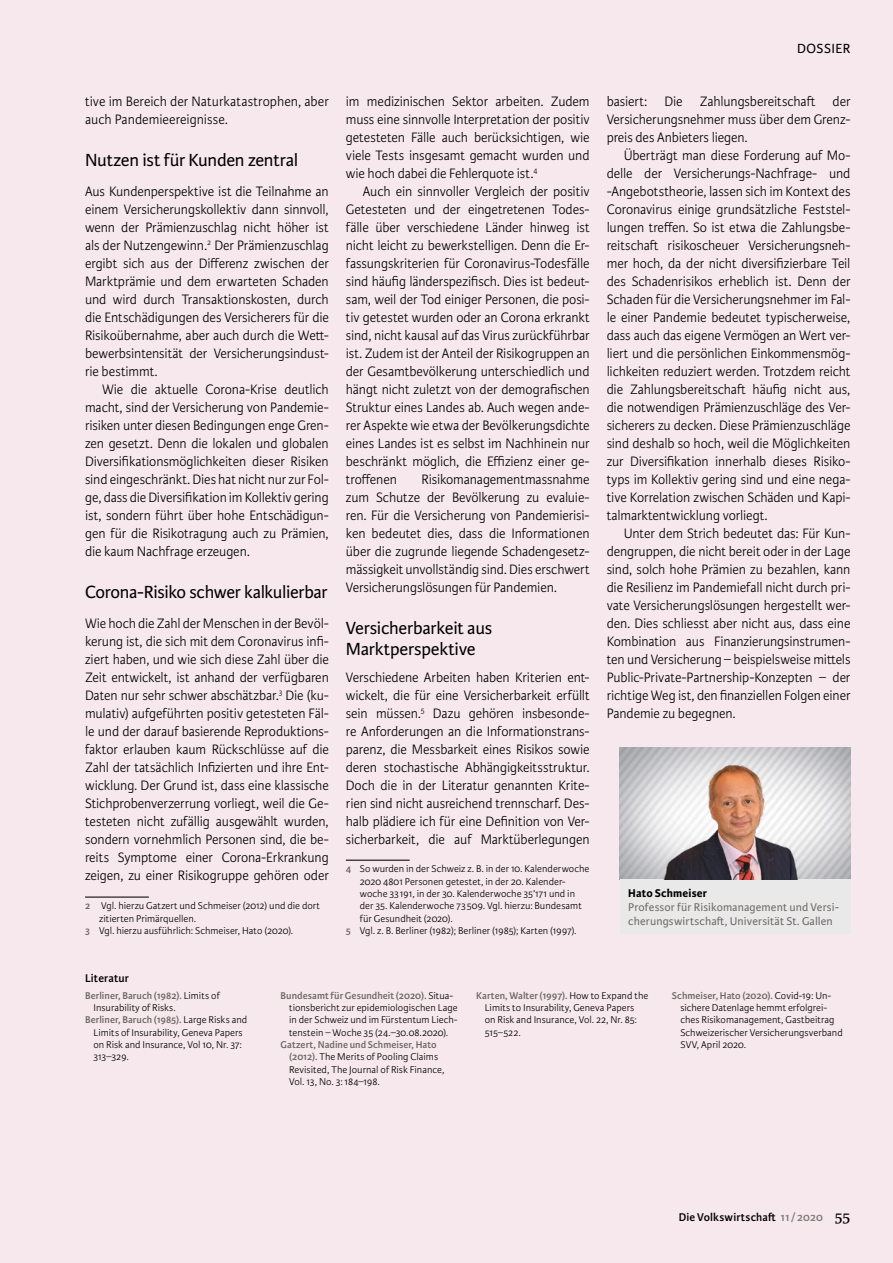
<style>
.page{position:relative;width:893px;height:1263px;background:#f6e8ed}
.page>*{position:absolute;margin:0;border:0;box-sizing:border-box;transform-origin:0 0}
.t1{font:18.75px/21px "Karmina Sans";letter-spacing:-.015em;color:#000}
.t2{font:300 14.55px/18px "Karmina Sans";letter-spacing:-.005em;color:#000;text-align:justify;scale:.96 1}
.t3{font:14.1px "Karmina Sans";letter-spacing:.03em;color:#000}
.t4{font:12px/14.4px "Karmina Sans";letter-spacing:.01em;color:#6d6966}
.t5{font:600 12px "Karmina Sans";letter-spacing:.01em;color:#000}
.t6{font:700 12px "Karmina Sans";letter-spacing:.015em;color:#000}
.t7{font:300 10.5px/12.3px "Karmina Sans";letter-spacing:.005em;color:#000}
.t8{font:600 10.5px "Karmina Sans";letter-spacing:.005em;color:#6d6966}
.s1{font-weight:600;color:#6d6966}
.s2{font-weight:300;color:#000}
.s3{color:#817e7b}
.s4{font-family:"Karmina";font-weight:400;font-size:16.5px}
</style>
<div class="page">
<hr style="left:85px;top:896px;width:64px;height:1px;background:#000">
<hr style="left:346px;top:860px;width:64px;height:1px;background:#000">
<img style="left:620px;top:747px;width:230px;height:132px">
<div style="left:620px;top:879px;width:230px;height:55px;background:#e9e9e9"></div>
<img style="left:626px;top:759px;width:222px;height:120px">
<p class="t2" style="left:85px;top:93px;width:255px">tive im Bereich der Naturkatastrophen, aber auch Pandemieereignisse.</p>
<p class="t1" style="left:85px;top:150px;width:215px">Nutzen ist für Kunden zentral</p>
<p class="t2" style="left:85px;top:183px;width:255px">Aus Kundenperspektive ist die Teilnahme an einem Versicherungskollektiv dann sinnvoll, wenn der Prämienzuschlag nicht höher ist als der Nutzengewinn.<sup>2</sup> Der Prämienzuschlag ergibt sich aus der Differenz zwischen der Marktprämie und dem erwarteten Schaden und wird durch Transaktionskosten, durch die Entschädigungen des Versicherers für die Risikoübernahme, aber auch durch die Wett&shy;bewerbsintensität der Versicherungsindust&shy;rie bestimmt.</p>
<p class="t2" style="left:85px;top:381px;width:255px;text-indent:17px">Wie die aktuelle Corona--Krise deutlich macht, sind der Versicherung von Pandemie&shy;risiken unter diesen Bedingungen enge Gren&shy;zen gesetzt. Denn die lokalen und globalen Diversifikationsmöglichkeiten dieser Risiken sind eingeschränkt. Dies hat nicht nur zur Fol&shy;ge, dass die Diversifikation im Kollektiv gering ist, sondern führt über hohe Entschädigun&shy;gen für die Risikotragung auch zu Prämien, die kaum Nachfrage erzeugen.</p>
<p class="t1" style="left:85px;top:582px;width:244px">Corona-Risiko schwer kalkulierbar</p>
<p class="t2" style="left:85px;top:615px;width:255px">Wie hoch die Zahl der Menschen in der Bevöl&shy;kerung ist, die sich mit dem Coronavirus infi&shy;ziert haben, und wie sich diese Zahl über die Zeit entwickelt, ist anhand der verfügbaren Daten nur sehr schwer abschätzbar.<sup>3</sup> Die (ku&shy;mulativ) aufgeführten positiv getesteten Fäl&shy;le und der darauf basierende Reproduktions&shy;faktor erlauben kaum Rückschlüsse auf die Zahl der tatsächlich Infizierten und ihre Ent&shy;wicklung. Der Grund ist, dass eine klassische Stichprobenverzerrung vorliegt, weil die Ge&shy;testeten nicht zufällig ausgewählt wurden, sondern vornehmlich Personen sind, die be&shy;reits Symptome einer Corona-Erkrankung zeigen, zu einer Risikogruppe gehören oder</p>
<p class="t7" style="left:85px;top:900px;width:236px"><span class="s1">2</span> Vgl. hierzu Gatzert und Schmeiser (2012) und die dort</p>
<p class="t7" style="left:99px;top:912px;width:99px">zitierten Primärquellen.</p>
<p class="t7" style="left:85px;top:925px;width:210px"><span class="s1">3</span> Vgl. hierzu ausführlich: Schmeiser, Hato (2020).</p>
<p class="t2" style="left:346px;top:93px;width:255px">im medizinischen Sektor arbeiten. Zudem muss eine sinnvolle Interpretation der positiv getesteten Fälle auch berücksichtigen, wie viele Tests insgesamt gemacht wurden und wie hoch dabei die Fehlerquote ist.<sup>4</sup></p>
<p class="t2" style="left:346px;top:183px;width:255px;text-indent:17px">Auch ein sinnvoller Vergleich der positiv Getesteten und der eingetretenen Todes&shy;fälle über verschiedene Länder hinweg ist nicht leicht zu bewerkstelligen. Denn die Er&shy;fassungskriterien für Coronavirus-Todesfälle sind häufig länderspezifisch. Dies ist bedeut&shy;sam, weil der Tod einiger Personen, die posi&shy;tiv getestet wurden oder an Corona erkrankt sind, nicht kausal auf das Virus zurückführbar ist. Zudem ist der Anteil der Risikogruppen an der Gesamtbevölkerung unterschiedlich und hängt nicht zuletzt von der demografischen Struktur eines Landes ab. Auch wegen ande&shy;rer Aspekte wie etwa der Bevölkerungsdichte eines Landes ist es selbst im Nachhinein nur beschränkt möglich, die Effizienz einer ge&shy;troffenen</p>
<p class="t2" style="left:346px;top:471px;width:255px;text-indent:76px">Risikomanagementmassnahme zum Schutze der Bevölkerung zu evaluie&shy;ren. Für die Versicherung von Pandemierisi&shy;ken bedeutet dies, dass die Informationen über die zugrunde liegende Schadengesetz&shy;mässigkeit unvollständig sind. Dies erschwert Versicherungslösungen für Pandemien.</p>
<p class="t1" style="left:346px;top:618px;width:148px">Versicherbarkeit aus<br>Marktperspektive</p>
<p class="t2" style="left:346px;top:669px;width:255px">Verschiedene Arbeiten haben Kriterien ent&shy;wickelt, die für eine Versicherbarkeit erfüllt sein müssen.<sup>5</sup> Dazu gehören insbesonde&shy;re Anforderungen an die Informationstrans&shy;parenz, die Messbarkeit eines Risikos sowie deren stochastische Abhängigkeitsstruktur.<br>Doch die in der Literatur genannten Krite&shy;rien sind nicht ausreichend trennscharf. Des&shy;halb plädiere ich für eine Definition von Ver&shy;sicherbarkeit, die auf Marktüberlegungen</p>
<p class="t7" style="left:346px;top:863px;width:245px"><span class="s1">4</span> So wurden in der Schweiz z. B. in der 10. Kalenderwoche</p>
<p class="t7" style="left:360px;top:875px;width:207px">2020 4801 Personen getestet, in der 20. Kalender-</p>
<p class="t7" style="left:360px;top:888px;width:217px">woche 33191, in der 30. Kalenderwoche 35’171 und in</p>
<p class="t7" style="left:360px;top:900px;width:223px">der 35. Kalenderwoche 73509. Vgl. hierzu: Bundesamt</p>
<p class="t7" style="left:360px;top:912px;width:94px">für Gesundheit (2020).</p>
<p class="t7" style="left:346px;top:925px;width:232px"><span class="s1">5</span> Vgl. z. B. Berliner (1982); Berliner (1985); Karten (1997).</p>
<p class="t3" style="left:797px;top:41px;width:55px">DOSSIER</p>
<p class="t2" style="left:607px;top:93px;width:255px">basiert: Die Zahlungsbereitschaft der Versicherungsnehmer muss über dem Grenz&shy;preis des Anbieters liegen.</p>
<p class="t2" style="left:607px;top:147px;width:255px;text-indent:17px">Überträgt man diese Forderung auf Mo&shy;delle der Versicherungs-Nachfrage- und -Angebotstheorie, lassen sich im Kontext des Coronavirus einige grundsätzliche Feststel&shy;lungen treffen. So ist etwa die Zahlungsbe&shy;reitschaft risikoscheuer Versicherungsneh&shy;mer hoch, da der nicht diversifizierbare Teil des Schadenrisikos erheblich ist. Denn der Schaden für die Versicherungsnehmer im Fal&shy;le einer Pandemie bedeutet typischerweise, dass auch das eigene Vermögen an Wert ver&shy;liert und die persönlichen Einkommensmög&shy;lichkeiten reduziert werden. Trotzdem reicht die Zahlungsbereitschaft häufig nicht aus, die notwendigen Prämienzuschläge des Ver&shy;sicherers zu decken. Diese Prämienzuschläge sind deshalb so hoch, weil die Möglichkeiten zur Diversifikation innerhalb dieses Risiko&shy;typs im Kollektiv gering sind und eine nega&shy;tive Korrelation zwischen Schäden und Kapi&shy;talmarktentwicklung vorliegt.</p>
<p class="t2" style="left:607px;top:525px;width:255px;text-indent:17px">Unter dem Strich bedeutet das: Für Kun&shy;dengruppen, die nicht bereit oder in der Lage sind, solch hohe Prämien zu bezahlen, kann die Resilienz im Pandemiefall nicht durch pri&shy;vate Versicherungslösungen hergestellt wer&shy;den. Dies schliesst aber nicht aus, dass eine Kombination aus Finanzierungsinstrumen&shy;ten und Versicherung – beispielsweise mittels Public-Private-Partnership-Konzepten – der richtige Weg ist, den finanziellen Folgen einer Pandemie zu begegnen.</p>
<p class="t6" style="left:628px;top:886px;width:80px">Hato Schmeiser</p>
<p class="t4" style="left:628px;top:900px;width:212px">Professor für Risikomanagement und Versi&shy;cherungswirtschaft, Universität St. Gallen</p>
<p class="t5" style="left:85px;top:971px;width:45px">Literatur</p>
<p class="t8" style="left:85px;top:989px;width:136px">Berliner, Baruch (1982). <span class="s2">Limits of</span></p>
<p class="t7" style="left:94px;top:1002px;width:84px">Insurability of Risks.</p>
<p class="t8" style="left:85px;top:1014px;width:164px">Berliner, Baruch (1985). <span class="s2">Large Risks and</span></p>
<p class="t7" style="left:94px;top:1026px;width:151px">Limits of Insurability, Geneva Papers</p>
<p class="t7" style="left:94px;top:1039px;width:150px">on Risk and Insurance, Vol 10, Nr. 37:</p>
<p class="t7" style="left:94px;top:1051px;width:37px">313–329.</p>
<p class="t7" style="left:289px;top:989px;width:170px;text-indent:-9px"><span class="s1">Bundesamt für Gesundheit (2020).</span> Situa&shy;tionsbericht zur epidemiologischen Lage in der Schweiz und im Fürstentum Liech&shy;tenstein – Woche 35 (24.–30.08.2020).</p>
<p class="t7" style="left:289px;top:1039px;width:157px;text-indent:-9px"><span class="s1">Gatzert, Nadine und Schmeiser, Hato (2012).</span> The Merits of Pooling Claims Revisited, The Journal of Risk Finance, Vol. 13, No. 3: 184–198.</p>
<p class="t7" style="left:485px;top:989px;width:165px;text-indent:-9px"><span class="s1">Karten, Walter (1997).</span> How to Expand the<br>Limits to Insurability, Geneva Papers<br>on Risk and Insurance, Vol. 22, Nr. 85:<br>515–522.</p>
<p class="t7" style="left:680px;top:989px;width:164px;text-indent:-8px"><span class="s1">Schmeiser, Hato (2020).</span> Covid-19: Un&shy;sichere Datenlage hemmt erfolgrei&shy;ches Risikomanagement, Gastbeitrag Schweizerischer Versicherungsverband SVV, April 2020.</p>
<p class="t5" style="left:679px;top:1210px;width:173px">Die Volkswirtschaft <span class="s3">11/2020</span> <span class="s4">55</span></p>
</div>
